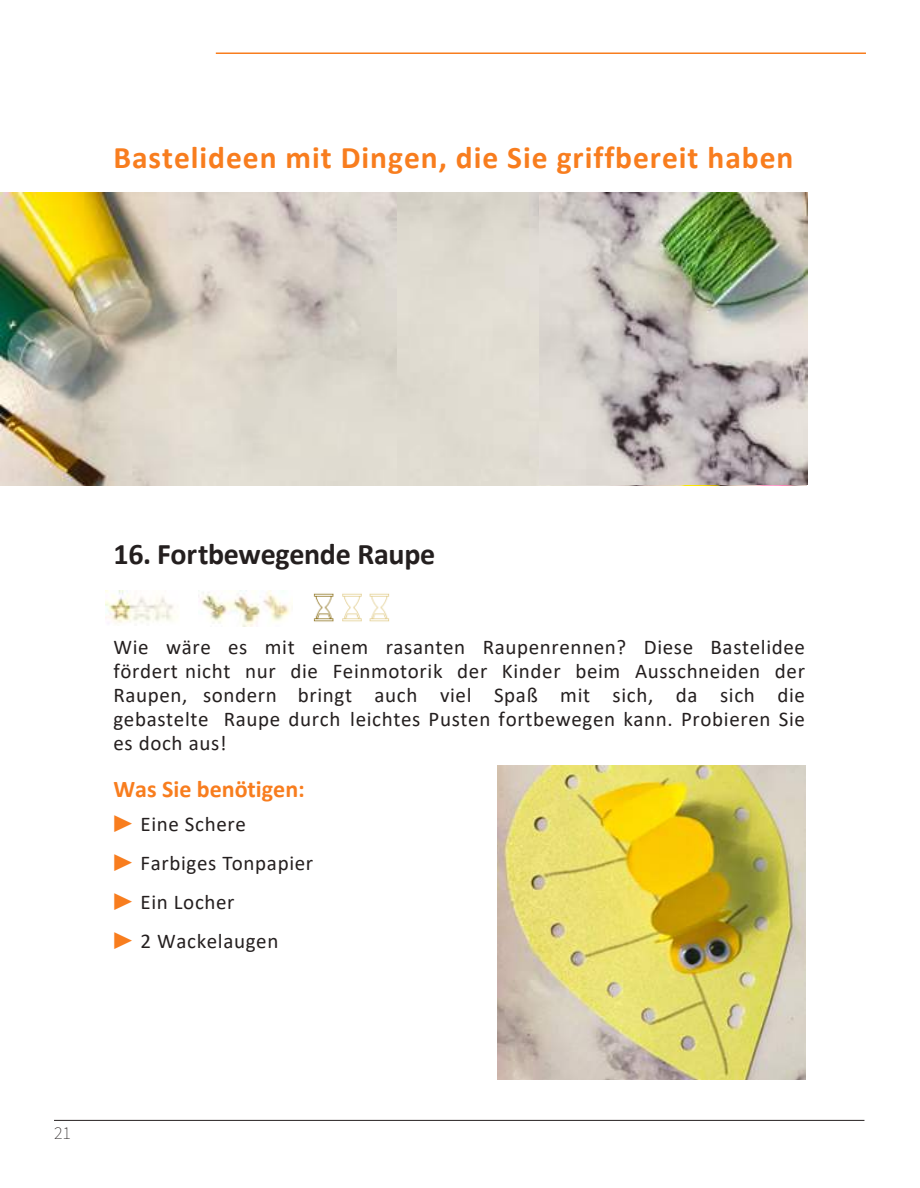
<style>
.page{position:relative;width:920px;height:1188px;background:#fff}
.page>*{position:absolute;margin:0;border:0;box-sizing:border-box;transform-origin:0 0}
.t1{font:700 31.5px "Calibri";letter-spacing:.03em;color:#f87d1e}
.t2{font:700 30px "Calibri";letter-spacing:-.01em;color:#241f1f}
.t3{font:700 24px "Calibri";color:#f87d1e}
.t4{font:21px/24px "Calibri";letter-spacing:.03em;color:#241f1f;text-align:justify}
.t5{font:200 18px "Source Sans Pro";color:#241f1f}
.s1{font-family:"Source Sans Pro";font-weight:300;color:#f87d1e}
</style>
<div class="page">
<hr style="left:54px;top:1120px;width:810px;height:1px;background:#241f1f">
<hr style="left:216px;top:52px;width:650px;height:2px;background:#f87d1e">
<div style="left:397px;top:193px;width:409px;height:293px;background:#e0dcd1"></div>
<img style="left:0;top:193px;width:397px;height:293px">
<img style="left:539px;top:193px;width:268px;height:292px">
<img style="left:497px;top:765px;width:308px;height:314px">
<img style="left:200px;top:590px;width:90px;height:36px">
<img style="left:313px;top:593px;width:77px;height:29px">
<img style="left:105px;top:591px;width:73px;height:33px">
<h1 class="t1" style="left:113px;top:135px;width:681px">Bastelideen mit Dingen, die Sie griffbereit haben</h1>
<h2 class="t2" style="left:113px;top:532px;width:323px">16. Fortbewegende Raupe</h2>
<p class="t4" style="left:113px;top:634px;width:693px">Wie wäre es mit einem rasanten Raupenrennen? Diese Bastelidee fördert nicht nur die Feinmotorik der Kinder beim Ausschneiden der Raupen, sondern bringt auch viel Spaß mit sich, da sich die gebastelte Raupe durch leichtes Pusten fortbewegen kann. Probieren Sie es doch aus!</p>
<p class="t3" style="left:113px;top:772px;width:193px">Was Sie benötigen:</p>
<p class="t4" style="left:113px;top:804px;width:201px;line-height:39px;text-align:left"><span class="s1">▶</span> Eine Schere<br><span class="s1">▶</span> Farbiges Tonpapier <span class="s1">▶</span> Ein Locher<br><span class="s1">▶</span> 2 Wackelaugen</p>
<p class="t5" style="left:54px;top:1121px;width:18px">21</p>
</div>
